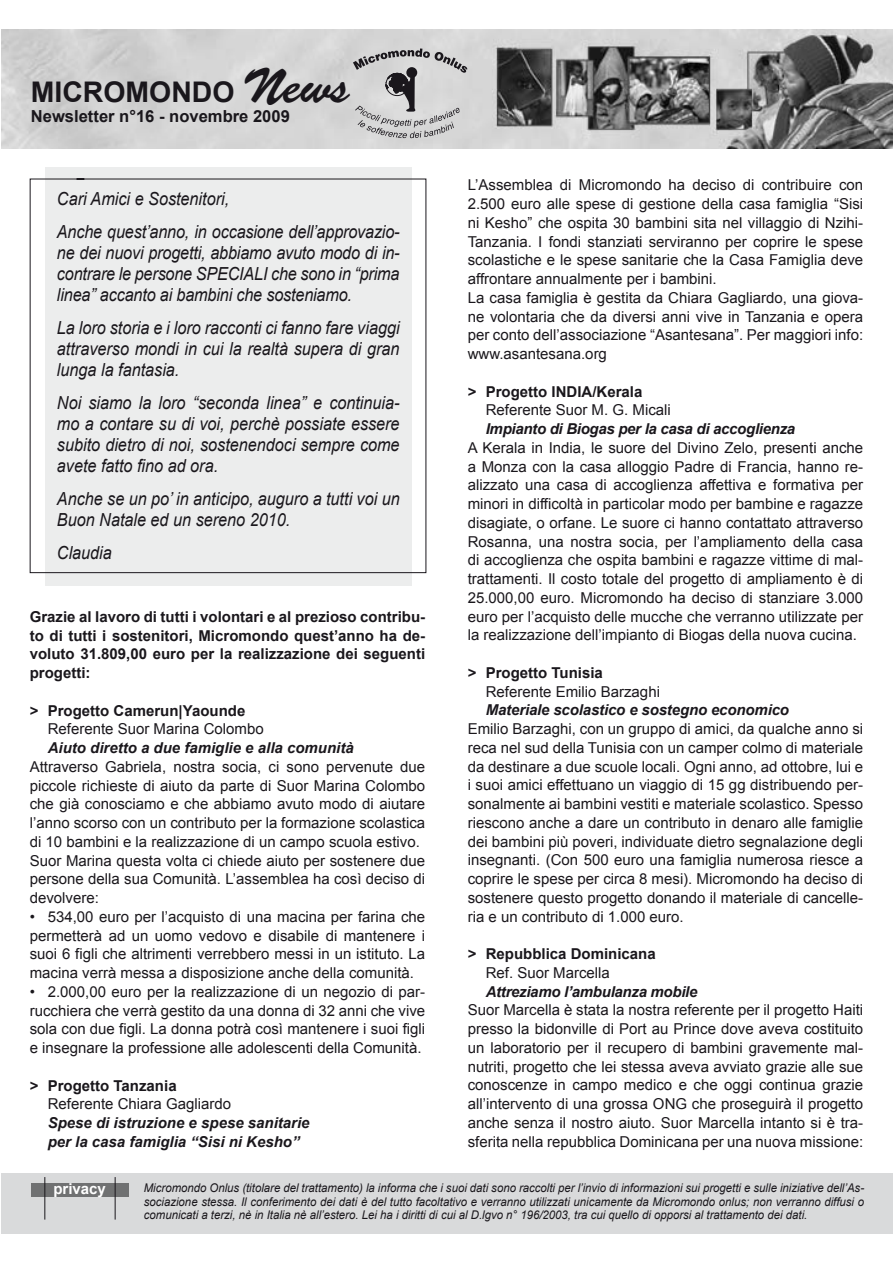
<style>
.page{position:relative;width:893px;height:1263px;background:#fff}
.page>*{position:absolute;margin:0;border:0;box-sizing:border-box;transform-origin:0 0}
.t1{font:700 28.35px "Arial";color:#1a171c}
.t2{font:italic 18px/21px "Arial";color:#1a171c;text-align:justify;scale:.9 1}
.t3{font:700 16.65px "Arial";color:#1a171c}
.t4{font:15px/18.8px "Arial";color:#1a171c;text-align:justify}
.t5{font:700 15px/18.8px "Arial";color:#1a171c;text-align:justify}
.t6{font:italic 700 15px "Arial";letter-spacing:-.01em;color:#1a171c}
.t7{font:700 15px "Arial";color:#fff}
.t8{font:italic 12px/13.5px "Arial";color:#1a171c;text-align:justify;scale:.95 1}
.s1{font-family:"Brush Script";font-weight:400;font-size:49.35px}
</style>
<div class="page">
<div style="left:1px;top:1173px;width:892px;height:61px;background:#d9dadb"></div>
<img style="left:1px;top:30px;width:892px;height:119px">
<svg style="left:353px;top:48px;width:115px;height:90px;background:#bab9ba"></svg>
<div style="left:31px;top:1183px;width:98px;height:14px;background:#707172"></div>
<hr style="left:44px;top:1177px;width:1px;height:42px;background:#1a171c">
<hr style="left:115px;top:1177px;width:1px;height:42px;background:#1a171c">
<div style="left:45px;top:167px;width:366px;height:419px;background:#eceded"></div>
<svg style="left:29px;top:178px;width:398px;height:395px"></svg>
<p class="t1" style="left:31px;top:76px;width:321px">MICROMONDO <span class="s1">News</span></p>
<p class="t3" style="left:31px;top:107px;width:261px">Newsletter n°16 - novembre 2009</p>
<p class="t2" style="left:57px;top:188px;width:193px">Cari Amici e Sostenitori,</p>
<p class="t2" style="left:57px;top:221px;width:382px">Anche quest’anno, in occasione dell’approvazio&shy;ne dei nuovi progetti, abbiamo avuto modo di in&shy;contrare le persone SPECIALI che sono in “prima linea” accanto ai bambini che sosteniamo.</p>
<p class="t2" style="left:57px;top:317px;width:382px">La loro storia e i loro racconti ci fanno fare viaggi attraverso mondi in cui la realtà supera di gran lunga la fantasia.</p>
<p class="t2" style="left:57px;top:392px;width:382px">Noi siamo la loro “seconda linea” e continuia&shy;mo a contare su di voi, perchè possiate essere subito dietro di noi, sostenendoci sempre come avete fatto fino ad ora.</p>
<p class="t2" style="left:57px;top:488px;width:382px">Anche se un po’ in anticipo, auguro a tutti voi un<br>Buon Natale ed un sereno 2010.</p>
<p class="t2" style="left:57px;top:542px;width:63px">Claudia</p>
<p class="t5" style="left:30px;top:607px;width:397px">Grazie al lavoro di tutti i volontari e al prezioso contribu&shy;to di tutti i sostenitori, Micromondo quest’anno ha de&shy;voluto 31.809,00 euro per la realizzazione dei seguenti progetti:</p>
<p class="t5" style="left:30px;top:701px;width:217px">&gt; Progetto Camerun|Yaounde</p>
<p class="t4" style="left:48px;top:720px;width:217px">Referente Suor Marina Colombo</p>
<p class="t6" style="left:48px;top:739px;width:307px">Aiuto diretto a due famiglie e alla comunità</p>
<p class="t4" style="left:30px;top:757px;width:397px">Attraverso Gabriela, nostra socia, ci sono pervenute due piccole richieste di aiuto da parte di Suor Marina Colombo che già conosciamo e che abbiamo avuto modo di aiutare l’anno scorso con un contributo per la formazione scolastica di 10 bambini e la realizzazione di un campo scuola estivo.</p>
<p class="t4" style="left:30px;top:851px;width:397px">Suor Marina questa volta ci chiede aiuto per sostenere due persone della sua Comunità. L’assemblea ha così deciso di devolvere:</p>
<p class="t4" style="left:30px;top:907px;width:397px">• 534,00 euro per l’acquisto di una macina per farina che permetterà ad un uomo vedovo e disabile di mantenere i suoi 6 figli che altrimenti verrebbero messi in un istituto. La macina verrà messa a disposizione anche della comunità.</p>
<p class="t4" style="left:30px;top:982px;width:397px">• 2.000,00 euro per la realizzazione di un negozio di par&shy;rucchiera che verrà gestito da una donna di 32 anni che vive sola con due figli. La donna potrà così mantenere i suoi figli e insegnare la professione alle adolescenti della Comunità.</p>
<p class="t5" style="left:30px;top:1076px;width:148px">&gt; Progetto Tanzania</p>
<p class="t4" style="left:48px;top:1095px;width:185px">Referente Chiara Gagliardo</p>
<p class="t6" style="left:48px;top:1114px;width:263px">Spese di istruzione e spese sanitarie</p>
<p class="t6" style="left:48px;top:1133px;width:253px">per la casa famiglia “Sisi ni Kesho”</p>
<p class="t4" style="left:468px;top:176px;width:397px">L’Assemblea di Micromondo ha deciso di contribuire con 2.500 euro alle spese di gestione della casa famiglia “Sisi ni Kesho” che ospita 30 bambini sita nel villaggio di Nzihi-Tanzania. I fondi stanziati serviranno per coprire le spese scolastiche e le spese sanitarie che la Casa Famiglia deve affrontare annualmente per i bambini.</p>
<p class="t4" style="left:468px;top:288px;width:397px">La casa famiglia è gestita da Chiara Gagliardo, una giova&shy;ne volontaria che da diversi anni vive in Tanzania e opera per conto dell’associazione “Asantesana”. Per maggiori info: www.asantesana.org</p>
<p class="t5" style="left:468px;top:382px;width:176px">&gt; Progetto INDIA/Kerala</p>
<p class="t4" style="left:486px;top:401px;width:187px">Referente Suor M. G. Micali</p>
<p class="t6" style="left:486px;top:420px;width:311px">Impianto di Biogas per la casa di accoglienza</p>
<p class="t4" style="left:468px;top:438px;width:397px">A Kerala in India, le suore del Divino Zelo, presenti anche a Monza con la casa alloggio Padre di Francia, hanno re&shy;alizzato una casa di accoglienza affettiva e formativa per minori in difficoltà in particolar modo per bambine e ragazze disagiate, o orfane. Le suore ci hanno contattato attraverso Rosanna, una nostra socia, per l’ampliamento della casa di accoglienza che ospita bambini e ragazze vittime di mal&shy;trattamenti. Il costo totale del progetto di ampliamento è di 25.000,00 euro. Micromondo ha deciso di stanziare 3.000 euro per l’acquisto delle mucche che verranno utilizzate per la realizzazione dell’impianto di Biogas della nuova cucina.</p>
<p class="t5" style="left:468px;top:663px;width:137px">&gt; Progetto Tunisia</p>
<p class="t4" style="left:486px;top:682px;width:176px">Referente Emilio Barzaghi</p>
<p class="t6" style="left:486px;top:702px;width:305px">Materiale scolastico e sostegno economico</p>
<p class="t4" style="left:468px;top:719px;width:397px">Emilio Barzaghi, con un gruppo di amici, da qualche anno si reca nel sud della Tunisia con un camper colmo di materiale da destinare a due scuole locali. Ogni anno, ad ottobre, lui e i suoi amici effettuano un viaggio di 15 gg distribuendo per&shy;sonalmente ai bambini vestiti e materiale scolastico. Spesso riescono anche a dare un contributo in denaro alle famiglie dei bambini più poveri, individuate dietro segnalazione degli insegnanti. (Con 500 euro una famiglia numerosa riesce a coprire le spese per circa 8 mesi). Micromondo ha deciso di sostenere questo progetto donando il materiale di cancelle&shy;ria e un contributo di 1.000 euro.</p>
<p class="t5" style="left:468px;top:944px;width:190px">&gt; Repubblica Dominicana</p>
<p class="t4" style="left:486px;top:963px;width:126px">Ref. Suor Marcella</p>
<p class="t6" style="left:486px;top:983px;width:213px">Attreziamo l’ambulanza mobile</p>
<p class="t4" style="left:468px;top:1001px;width:397px">Suor Marcella è stata la nostra referente per il progetto Haiti presso la bidonville di Port au Prince dove aveva costituito un laboratorio per il recupero di bambini gravemente mal&shy;nutriti, progetto che lei stessa aveva avviato grazie alle sue conoscenze in campo medico e che oggi continua grazie all’intervento di una grossa ONG che proseguirà il progetto anche senza il nostro aiuto. Suor Marcella intanto si è tra&shy;sferita nella repubblica Dominicana per una nuova missione:</p>
<p class="t7" style="left:53px;top:1180px;width:54px">privacy</p>
<p class="t8" style="left:144px;top:1181px;width:760px">Micromondo Onlus (titolare del trattamento) la informa che i suoi dati sono raccolti per l’invio di informazioni sui progetti e sulle iniziative dell’As&shy;sociazione stessa. Il conferimento dei dati è del tutto facoltativo e verranno utilizzati unicamente da Micromondo onlus; non verranno diffusi o comunicati a terzi, nè in Italia nè all’estero. Lei ha i diritti di cui al D.lgvo n° 196/2003, tra cui quello di opporsi al trattamento dei dati.</p>
</div>
